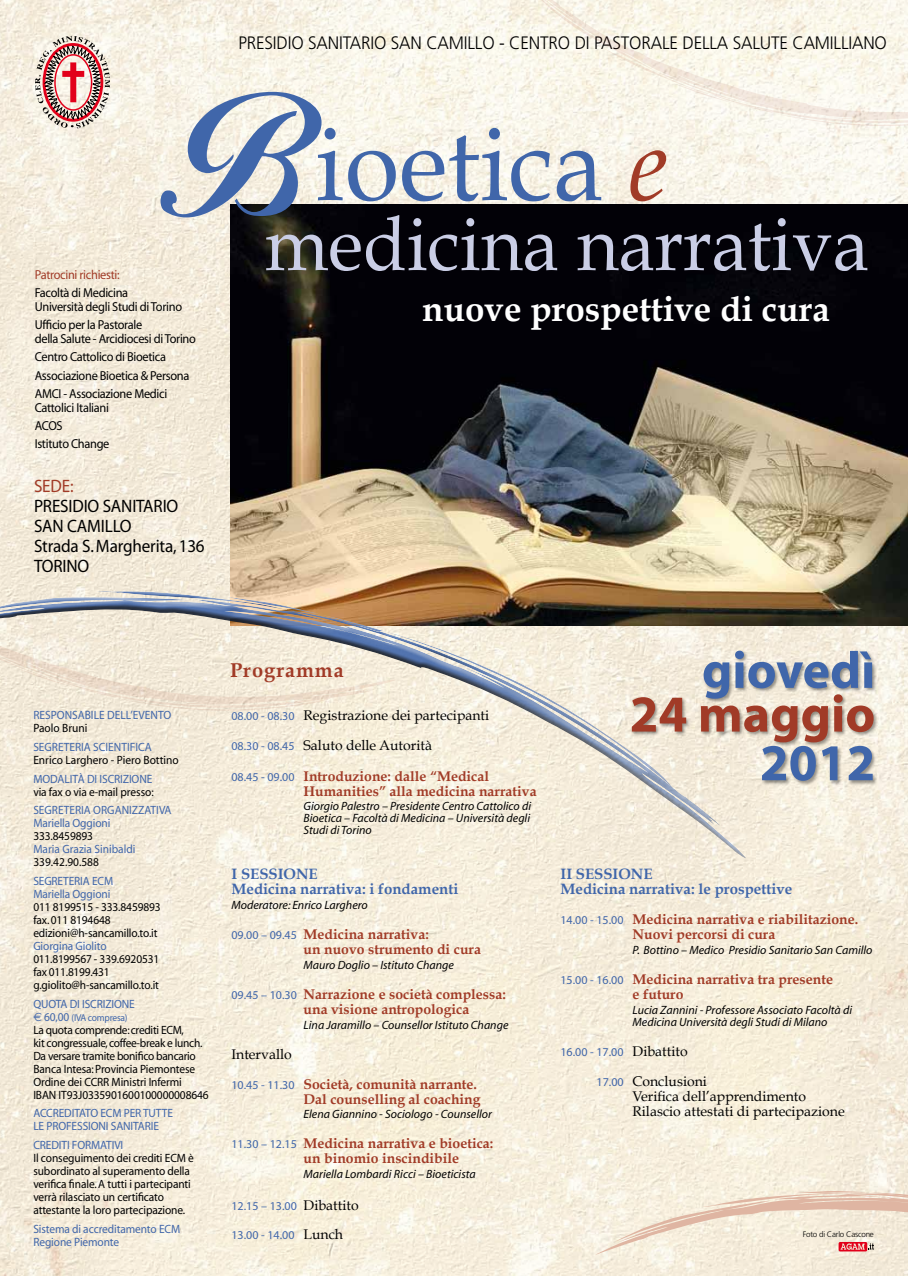
<style>
.page{position:relative;width:908px;height:1276px;background:#fff}
.page>*{position:absolute;margin:0;border:0;box-sizing:border-box;transform-origin:0 0}
.t1{font:105px "Book Antiqua";color:#4066aa;scale:.95 1}
.t2{font:75.6px "Book Antiqua";color:#cacee6;scale:.95 1}
.t3{font:700 52px "Myriad";color:#4066aa}
.t4{font:700 52px "Myriad";color:#a13b27}
.t5{font:700 35px "Book Antiqua";color:#fff}
.t6{font:700 20px "Book Antiqua";letter-spacing:.05em;color:#a13b27}
.t7{font:300 18px "Frutiger";letter-spacing:-.01em;color:#000;scale:.95 1}
.t8{font:18px/20px "Myriad";letter-spacing:-.01em;color:#000;scale:.95 1}
.t9{font:18px "Myriad";color:#a13b27;scale:.95 1}
.t10{font:700 15px/15px "Book Antiqua";color:#4066aa}
.t11{font:700 14px/15px "Book Antiqua";color:#a13b27}
.t12{font:14px/30px "Book Antiqua";color:#000}
.t13{font:13px/18.3px "Myriad";letter-spacing:-.025em;color:#000;scale:.95 1}
.t14{font:13px "Myriad";letter-spacing:-.025em;color:#a13b27;scale:.95 1}
.t15{font:12px/13px "Myriad";letter-spacing:-.01em;color:#000;scale:.95 1}
.t16{font:italic 12px/12px "Myriad";color:#000;text-align:justify}
.t17{font:12px/13px "Myriad";letter-spacing:-.01em;color:#4066aa;scale:.95 1}
.t18{font:12px "Myriad";letter-spacing:-.01em;color:#4066aa}
.t19{font:12px "Myriad";letter-spacing:.075em;color:#4066aa;scale:.95 1}
.t20{font:10px "Myriad";letter-spacing:-.025em;color:#4066aa;scale:.95 1}
.t21{font:300 8px "Frutiger";letter-spacing:-.025em;color:#000}
.s1{font-family:"Alison";font-size:179.4px}
.s2{font-style:italic;color:#a13b27}
.s3{font-family:"Euro Sans";font-size:12px}
.s4{font-size:12px}
.s5{font-family:"Myriad";font-size:12px;color:#4066aa}
.s6{font-weight:700;color:#a13b27}
.s7{font-family:"Myriad";font-weight:400;font-size:12px;color:#4066aa}
.s8{font-weight:400;color:#000}
.s9{font-family:"Book Antiqua";font-size:14px;color:#000}
</style>
<div class="page">
<img style="left:0;top:0;width:907px;height:1276px">
<svg style="left:35px;top:36px;width:75px;height:92px"></svg>
<img style="left:230px;top:205px;width:677px;height:420px">
<svg style="left:0;top:579px;width:761px;height:280px;fill:#f4ebd9"></svg>
<svg style="left:0;top:560px;width:396px;height:151px"></svg>
<svg style="left:15px;top:596px;width:658px;height:192px"></svg>
<svg style="left:520px;top:0;width:387px;height:127px;fill:#faf6e9"></svg>
<svg style="left:672px;top:83px;width:235px;height:45px"></svg>
<div style="left:630px;top:649px;width:248px;height:136px;background:#000;opacity:.4"></div>
<svg style="left:594px;top:1190px;width:313px;height:86px"></svg>
<h3 class="t7" style="left:238px;top:32px;width:684px">PRESIDIO SANITARIO SAN CAMILLO - CENTRO DI PASTORALE DELLA SALUTE CAMILLIANO</h3>
<h1 class="t1" style="left:159px;top:99px;width:536px"><span class="s1">B</span>ioetica <span class="s2">e</span></h1>
<h2 class="t2" style="left:264px;top:197px;width:637px">medicina narrativa</h2>
<h3 class="t5" style="left:422px;top:289px;width:409px">nuove prospettive di cura</h3>
<p class="t14" style="left:35px;top:268px;width:91px">Patrocini richiesti:</p>
<p class="t13" style="left:35px;top:286px;width:156px;line-height:14px">Facoltà di Medicina<br>Università degli Studi di Torino</p>
<p class="t13" style="left:35px;top:318px;width:171px;line-height:14px">Ufficio per la Pastorale<br>della Salute - Arcidiocesi di Torino</p>
<p class="t13" style="left:35px;top:348px;width:164px">Centro Cattolico di Bioetica<br>Associazione Bioetica &amp; Persona<br>Amci - Associazione Medici</p>
<p class="t13" style="left:35px;top:399px;width:80px">Cattolici Italiani<br>Acos<br>Istituto Change</p>
<h3 class="t9" style="left:34px;top:477px;width:43px">SEDE:</h3>
<h3 class="t8" style="left:34px;top:496px;width:45px">PRESIDIO</h3>
<h3 class="t8" style="left:34px;top:496px;width:181px;text-indent:69px">SANITARIO<br>SAN CAMILLO<br>Strada S. Margherita, 136<br>TORINO</h3>
<p class="t17" style="left:33px;top:709px;width:147px">Responsabile dell’evento</p>
<p class="t15" style="left:33px;top:722px;width:58px">Paolo Bruni</p>
<p class="t17" style="left:33px;top:741px;width:118px">Segreteria Scientifica</p>
<p class="t15" style="left:33px;top:754px;width:154px">Enrico Larghero - Piero Bottino</p>
<p class="t17" style="left:33px;top:772px;width:127px">Modalità di iscrizione</p>
<p class="t15" style="left:33px;top:785px;width:128px">via fax o via e-mail presso:</p>
<p class="t17" style="left:33px;top:804px;width:145px">Segreteria Organizzativa<br>Mariella Oggioni</p>
<p class="t15" style="left:33px;top:830px;width:64px">333.8459893</p>
<p class="t17" style="left:33px;top:843px;width:109px">Maria Grazia Sinibaldi</p>
<p class="t15" style="left:33px;top:856px;width:71px">339.42.90.588</p>
<p class="t17" style="left:33px;top:875px;width:85px">SEG RETERIA ECM<br>Mariella Oggioni</p>
<p class="t15" style="left:33px;top:901px;width:136px">011 8199515 - 333.8459893 fax. 011 8194648 edizioni@h-sancamillo.to.it</p>
<p class="t17" style="left:33px;top:940px;width:79px">Giorgina Giolito</p>
<p class="t15" style="left:33px;top:953px;width:134px">011.8199567 - 339.6920531 fax 011.8199.431 g.giolito@h-sancamillo.to.it</p>
<p class="t17" style="left:33px;top:997px;width:108px">quota di iscrizione</p>
<p class="t20" style="left:33px;top:1012px;width:101px"><span class="s3">E</span> <span class="s4">60,00</span> (iva compresa)</p>
<p class="t15" style="left:33px;top:1023px;width:186px">La quota comprende: crediti ECM,<br>kit congressuale, coffee-break e lunch.<br>Da versare tramite bonifico bancario Banca Intesa: Provincia Piemontese Ordine dei CCRR Ministri Infermi<br>IBAN IT93J0335901600100000008646</p>
<p class="t17" style="left:33px;top:1107px;width:147px">ACCREDITATO ECM PER TUTTE<br>LE PROFESSIONI</p>
<p class="t17" style="left:111px;top:1120px;width:47px">SANITARIE</p>
<p class="t19" style="left:33px;top:1139px;width:63px">Crediti format</p>
<p class="t17" style="left:112px;top:1139px;width:14px">ivi</p>
<p class="t15" style="left:33px;top:1152px;width:170px">I l conseguimento dei crediti ECM è subordinato al superamento della verifica finale. A tutti i partecipanti verrà rilasciato un certificato attestante la loro partecipazione.</p>
<p class="t17" style="left:33px;top:1222px;width:156px">Sistema di accreditamento ECM<br>Regione Piemonte</p>
<h3 class="t6" style="left:230px;top:658px;width:115px">Programma</h3>
<p class="t12" style="left:231px;top:701px;width:259px"><span class="s5">08.00 - 08.30</span> Registrazione dei partecipanti<br><span class="s5">08.30 - 08.45</span> Saluto delle Autorità<br><span class="s5">08.45 - 09.00</span> <span class="s6">Introduzione: dalle “Medical</span></p>
<p class="t11" style="left:303px;top:783px;width:234px">Humanities” alla medicina narrativa</p>
<p class="t16" style="left:303px;top:801px;width:229px">Giorgio Palestro – Presidente Centro Cattolico di Bioetica – Facoltà di Medicina – Università degli Studi di Torino</p>
<p class="t10" style="left:231px;top:867px;width:228px">I sessione<br>Medicina narrativa: i fondamenti</p>
<p class="t16" style="left:231px;top:899px;width:138px">Moderatore: Enrico Larghero</p>
<p class="t11" style="left:303px;top:927px;width:179px;text-indent:-72px"><span class="s7">09.00 – 09.45</span> Medicina narrativa:<br>un nuovo strumento di cura</p>
<p class="t16" style="left:303px;top:959px;width:152px">Mauro Doglio – Istituto Change</p>
<p class="t11" style="left:303px;top:986px;width:204px;text-indent:-72px"><span class="s7">09.45 – 10.30</span> Narrazione e società complessa: una visione antropologica</p>
<p class="t16" style="left:303px;top:1019px;width:206px">Lina Jaramillo – Counsellor Istituto Change</p>
<p class="t11" style="left:231px;top:1039px;width:247px;line-height:30px"><span class="s8">Intervallo<br></span><span class="s7">10.45 - 11.30</span> Società, comunità narrante.</p>
<p class="t11" style="left:303px;top:1091px;width:178px">Dal counselling al coaching</p>
<p class="t16" style="left:303px;top:1109px;width:190px">Elena Giannino - Sociologo - Counsellor</p>
<p class="t11" style="left:303px;top:1136px;width:191px;text-indent:-72px"><span class="s7">11.30 – 12.15</span> Medicina narrativa e bioetica: un binomio inscindibile</p>
<p class="t16" style="left:303px;top:1168px;width:174px">Mariella Lombardi Ricci – Bioeticista</p>
<p class="t18" style="left:231px;top:1200px;width:129px">12.15 – 13.00 <span class="s9">Dibattito</span></p>
<p class="t18" style="left:231px;top:1229px;width:113px">13.00 - 14.00 <span class="s9">Lunch</span></p>
<h3 class="t3" style="left:701px;top:643px;width:175px">giovedì</h3>
<h3 class="t4" style="left:629px;top:687px;width:247px">24 maggio</h3>
<h3 class="t3" style="left:759px;top:736px;width:117px">2012</h3>
<p class="t10" style="left:560px;top:867px;width:233px">II sessione<br>Medicina narrativa: le prospettive</p>
<p class="t11" style="left:632px;top:912px;width:227px;text-indent:-72px"><span class="s7">14.00 - 15.00</span> Medicina narrativa e riabilitazione.<br>Nuovi percorsi di cura</p>
<p class="t16" style="left:632px;top:944px;width:241px">P. Bottino – Medico Presidio Sanitario San Camillo</p>
<p class="t11" style="left:632px;top:972px;width:202px;text-indent:-72px"><span class="s7">15.00 - 16.00</span> Medicina narrativa tra presente e futuro</p>
<p class="t16" style="left:632px;top:1004px;width:221px">Lucia Zannini - Professore Associato Facoltà di<br>Medicina Università degli Studi di Milano</p>
<p class="t18" style="left:560px;top:1046px;width:129px">16.00 - 17.00 <span class="s9">Dibattito</span></p>
<p class="t12" style="left:632px;top:1074px;width:213px;line-height:15px;text-indent:-36px"><span class="s5">17.00</span> Conclusioni<br>Verifica dell’apprendimento<br>Rilascio attestati di partecipazione</p>
<p class="t21" style="left:802px;top:1229px;width:73px">Foto di Carlo Cascone</p>
</div>
